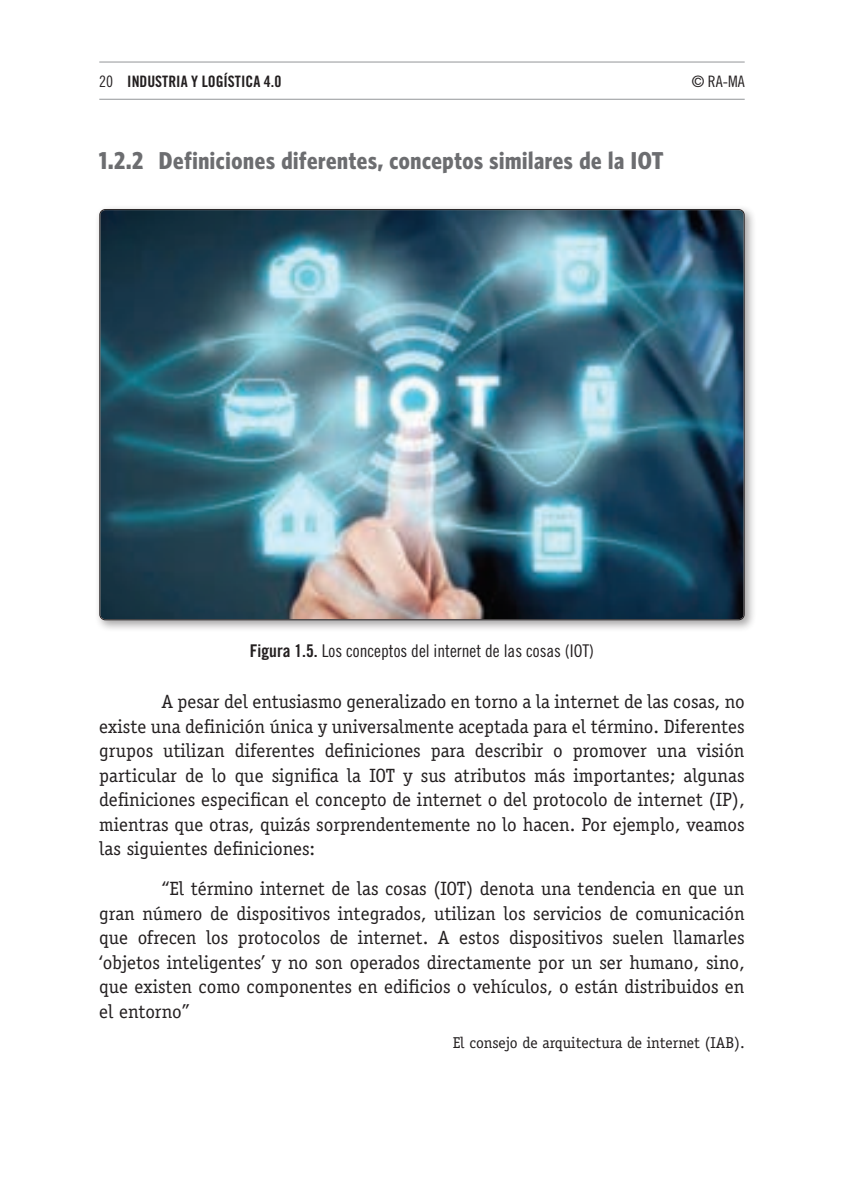
<style>
.page{position:relative;width:844px;height:1191px;background:#fff}
.page>*{position:absolute;margin:0;border:0;box-sizing:border-box;transform-origin:0 0}
.t1{font:700 condensed 24.5px "Whitney HTF";letter-spacing:.025em;color:#6c6d70}
.t2{font:19.25px/24.5px "Officina Serif Std";color:#231f20;text-align:justify}
.t3{font:17.5px "Trade Gothic LT Std Cn 18";color:#231f20}
.t4{font:15.75px "Officina Serif Std";color:#231f20}
.t5{font:15.75px "Trade Gothic LT Std Bd Cn 20";color:#231f20}
.t6{font:15.75px "Trade Gothic LT Std Cn 18";color:#231f20}
.s1{font-family:"Trade Gothic LT Std Cn 18"}
.s2{font-family:"Trade Gothic LT Std Bd Cn 20"}
</style>
<div class="page">
<hr style="left:99px;top:99px;width:645px;height:1px;background:#939598">
<hr style="left:99px;top:62px;width:645px;height:1px;background:#939598">
<div style="left:95px;top:204px;width:661px;height:428px;background:#231f20;opacity:.4"></div>
<img style="left:100px;top:210px;width:643px;height:409px">
<p class="t5" style="left:99px;top:72px;width:183px"><span class="s1">20</span> INDUSTRIA Y LOGÍSTICA 4.0</p>
<p class="t6" style="left:691px;top:72px;width:54px">© RA-MA</p>
<p class="t1" style="left:99px;top:146px;width:566px">1.2.2 Definiciones diferentes, conceptos similares de la IOT</p>
<p class="t3" style="left:250px;top:640px;width:346px"><span class="s2">Figura 1.5.</span> Los conceptos del internet de las cosas (IOT)</p>
<p class="t2" style="left:99px;top:689px;width:646px;text-indent:62px">A pesar del entusiasmo generalizado en torno a la internet de las cosas, no existe una definición única y universalmente aceptada para el término. Diferentes grupos utilizan diferentes definiciones para describir o promover una visión particular de lo que significa la IOT y sus atributos más importantes; algunas definiciones especifican el concepto de internet o del protocolo de internet (IP), mientras que otras, quizás sorprendentemente no lo hacen. Por ejemplo, veamos las siguientes definiciones:</p>
<p class="t2" style="left:99px;top:876px;width:646px;text-indent:62px">“El término internet de las cosas (IOT) denota una tendencia en que un gran número de dispositivos integrados, utilizan los servicios de comunicación que ofrecen los protocolos de internet. A estos dispositivos suelen llamarles ‘objetos inteligentes’ y no son operados directamente por un ser humano, sino, que existen como componentes en edificios o vehículos, o están distribuidos en el entorno”</p>
<p class="t4" style="left:452px;top:1033px;width:293px">El consejo de arquitectura de internet (IAB).</p>
</div>
